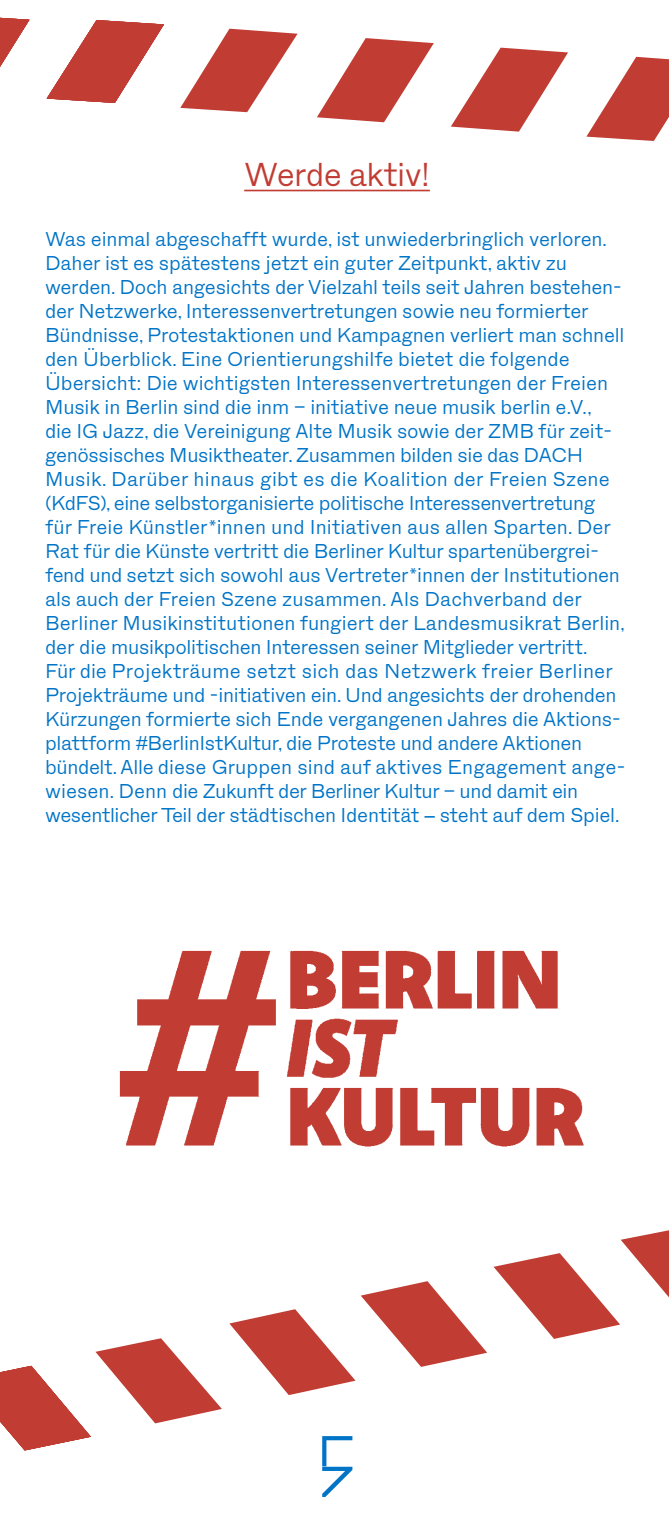
<style>
.page{position:relative;width:669px;height:1531px;background:#fff}
.page>*{position:absolute;margin:0;border:0;box-sizing:border-box;transform-origin:0 0}
.t1{font:300 92px "ABC Galapagos BC";color:#0074c7}
.t2{font:300 33px "Lapidar";letter-spacing:-.02em;color:#c13d33}
.t3{font:300 20px/24px "Lapidar";letter-spacing:-.015em;color:#0074c7}
.s1{font-family:"Arial Unicode MS";font-weight:400}
</style>
<div class="page">
<hr style="left:244px;top:190px;width:186px;height:1px;background:#c13d33">
<img style="left:119px;top:950px;width:465px;height:196px">
<svg style="left:586px;top:57px;width:83px;height:84px"></svg>
<svg style="left:451px;top:48px;width:117px;height:84px"></svg>
<svg style="left:317px;top:38px;width:117px;height:84px"></svg>
<svg style="left:180px;top:29px;width:118px;height:83px"></svg>
<svg style="left:47px;top:20px;width:117px;height:83px"></svg>
<svg style="left:0;top:18px;width:29px;height:49px"></svg>
<svg style="left:494px;top:1230px;width:175px;height:109px"></svg>
<svg style="left:229px;top:1281px;width:258px;height:114px"></svg>
<svg style="left:0;top:1338px;width:222px;height:112px"></svg>
<h2 class="t2" style="left:244px;top:155px;width:187px">Werde aktiv!</h2>
<p class="t3" style="left:45px;top:227px;width:582px">Was einmal abgeschafft wurde, ist unwiederbringlich verloren.<br>Daher ist es spätestens jetzt ein guter Zeitpunkt, aktiv zu werden. Doch angesichts der Vielzahl teils seit Jahren bestehen&shy;der Netzwerke, Interessenvertretungen sowie neu formierter Bündnisse, Protestaktionen und Kampagnen verliert man schnell den Überblick. Eine Orientierungshilfe bietet die folgende Übersicht: Die wichtigsten Interessenvertretungen der Freien Musik in Berlin sind die inm – initiative neue musik berlin e.V.,<br>die IG Jazz, die Vereinigung Alte Musik sowie der ZMB für zeit&shy;genössisches Musiktheater. Zusammen bilden sie das DACH Musik. Darüber hinaus gibt es die Koalition der Freien Szene (KdFS), eine selbstorganisierte politische Interessenvertretung für Freie Künstler*innen und Initiativen aus allen Sparten. Der Rat für die Künste vertritt die Berliner Kultur spartenübergrei&shy;fend und setzt sich sowohl aus Vertreter*innen der Institutionen als auch der Freien Szene zusammen. Als Dachverband der Berliner Musikinstitutionen fungiert der Landesmusikrat Berlin, der die musikpolitischen Interessen seiner Mitglieder vertritt.<br>Für die Projekträume setzt sich das Netzwerk freier Berliner Projekträume und -initiativen ein. Und angesichts der drohenden Kürzungen formierte sich Ende vergangenen Jahres die Aktions&shy;plattform #BerlinIstKultur, die Proteste und andere Aktionen bündelt. Alle diese Gruppen sind auf aktives Engagement ange&shy;wiesen. Denn die Zukunft der Berliner Kultur – und damit ein wesentlicher Teil der städtischen Identität <span class="s1">–</span> steht auf dem Spiel.</p>
<h1 class="t1" style="left:322px;top:1405px;width:32px">5</h1>
</div>
